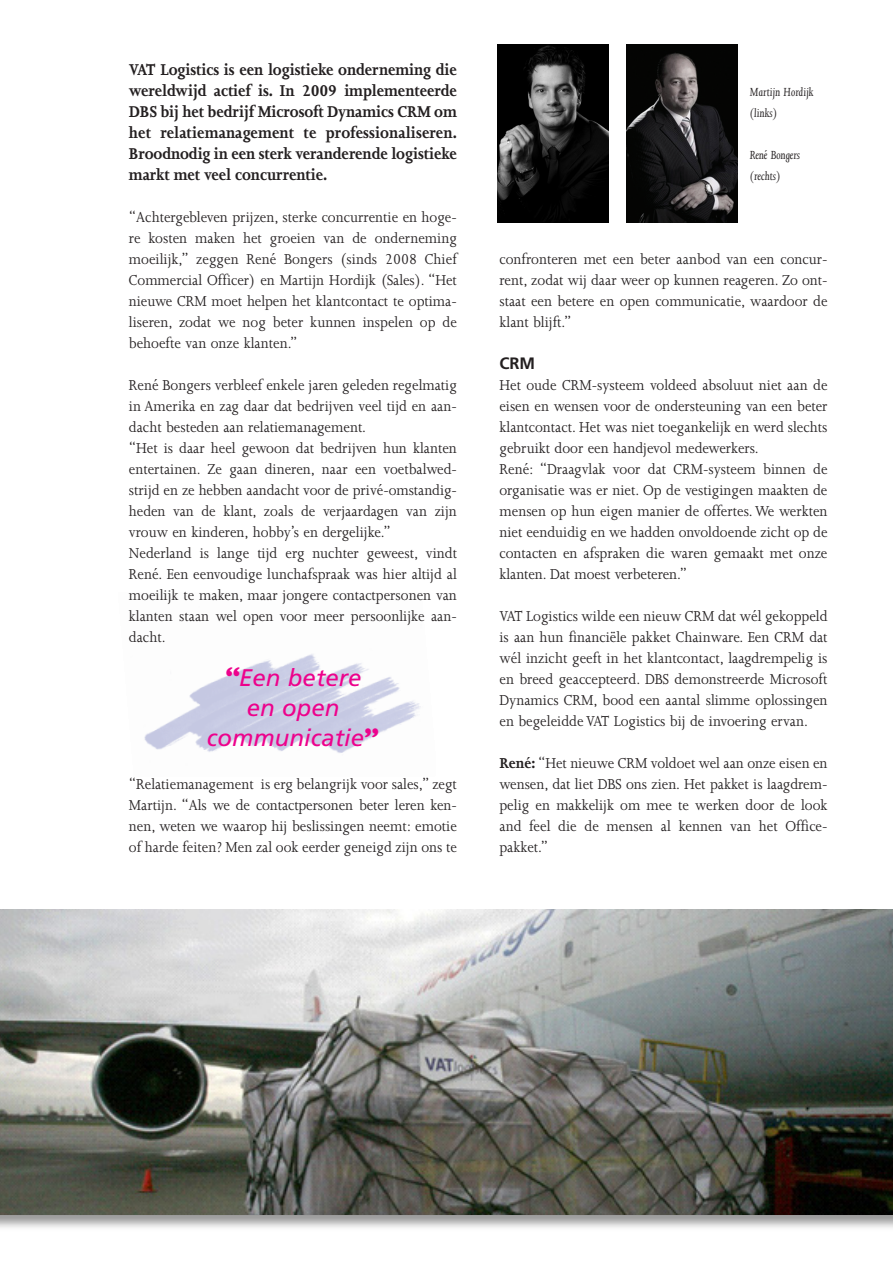
<style>
.page{position:relative;width:893px;height:1263px;background:#fff}
.page>*{position:absolute;margin:0;border:0;box-sizing:border-box;transform-origin:0 0}
.t1{font:italic 24px/30px "Frutiger";color:#ed028c;text-align:center}
.t2{font:700 18px/21px "Joanna";letter-spacing:-.01em;color:#231f20;text-align:justify;scale:.93 1}
.t3{font:16.5px/21px "Joanna";color:#231f20;text-align:justify;scale:.93 1}
.t4{font:700 16.5px "Frutiger";color:#231f20}
.t5{font:italic 13.5px/21px "Joanna";color:#231f20;scale:.93 1}
.s1{font-family:"Joanna";font-weight:800;font-style:normal;font-size:31.5px}
.s2{font-weight:700}
</style>
<div class="page">
<img style="left:144px;top:597px;width:277px;height:156px">
<img style="left:0;top:1214px;width:893px;height:14px">
<img style="left:0;top:909px;width:893px;height:305px">
<img style="left:497px;top:44px;width:111px;height:178px">
<img style="left:626px;top:44px;width:111px;height:178px">
<p class="t2" style="left:129px;top:61px;width:354px">VAT Logistics is een logistieke onderneming die wereldwijd actief is. In 2009 implementeerde DBS bij het bedrijf Microsoft Dynamics CRM om het relatiemanagement te professionaliseren.<br>Broodnodig in een sterk veranderende logistieke markt met veel concurrentie.</p>
<p class="t3" style="left:129px;top:208px;width:354px">“Achtergebleven prijzen, sterke concurrentie en hoge&shy;re kosten maken het groeien van de onderneming moeilijk,” zeggen René Bongers (sinds 2008 Chief Commercial Officer) en Martijn Hordijk (Sales). “Het nieuwe CRM moet helpen het klantcontact te optima&shy;liseren, zodat we nog beter kunnen inspelen op de behoefte van onze klanten.”</p>
<p class="t3" style="left:129px;top:376px;width:354px;text-align:left">René Bongers verbleef enkele jaren geleden regelmatig in Amerika en zag daar dat bedrijven veel tijd en aan&shy;dacht besteden aan relatiemanagement.<br>“Het is daar heel gewoon dat bedrijven hun klanten entertainen. Ze gaan dineren, naar een voetbalwed&shy;strijd en ze hebben aandacht voor de privé-omstandig&shy;heden van de klant, zoals de verjaardagen van zijn vrouw en kinderen, hobby’s en dergelijke.” Nederland is lange tijd erg nuchter geweest, vindt René. Een eenvoudige lunchafspraak was hier altijd al moeilijk te maken, maar jongere contactpersonen van klanten staan wel open voor meer persoonlijke aan&shy;dacht.</p>
<h1 class="t1" style="left:207px;top:664px;width:174px"><span class="s1">“</span>Een betere<br>en open communicatie<span class="s1">”</span></h1>
<p class="t3" style="left:129px;top:775px;width:354px">“Relatiemanagement is erg belangrijk voor sales,” zegt Martijn. “Als we de contactpersonen beter leren ken&shy;nen, weten we waarop hij beslissingen neemt: emotie of harde feiten? Men zal ook eerder geneigd zijn ons te</p>
<p class="t5" style="left:750px;top:83px;width:70px">Martijn Hordijk (links)</p>
<p class="t5" style="left:750px;top:146px;width:56px">René Bongers (rechts)</p>
<p class="t3" style="left:499px;top:250px;width:354px">confronteren met een beter aanbod van een concur&shy;rent, zodat wij daar weer op kunnen reageren. Zo ont&shy;staat een betere en open communicatie, waardoor de klant blijft.”</p>
<p class="t4" style="left:499px;top:357px;width:37px">CRM</p>
<p class="t3" style="left:499px;top:376px;width:354px;text-align:left">Het oude CRM-systeem voldeed absoluut niet aan de eisen en wensen voor de ondersteuning van een beter klantcontact. Het was niet toegankelijk en werd slechts gebruikt door een handjevol medewerkers.<br>René: “Draagvlak voor dat CRM-systeem binnen de organisatie was er niet. Op de vestigingen maakten de mensen op hun eigen manier de offertes. We werkten niet eenduidig en we hadden onvoldoende zicht op de contacten en afspraken die waren gemaakt met onze klanten. Dat moest verbeteren.”</p>
<p class="t3" style="left:499px;top:607px;width:354px">VAT Logistics wilde een nieuw CRM dat wél gekoppeld is aan hun financiële pakket Chainware. Een CRM dat wél inzicht geeft in het klantcontact, laagdrempelig is en breed geaccepteerd. DBS demonstreerde Microsoft Dynamics CRM, bood een aantal slimme oplossingen en begeleidde VAT Logistics bij de invoering ervan.</p>
<p class="t3" style="left:499px;top:754px;width:354px"><span class="s2">René:</span> “Het nieuwe CRM voldoet wel aan onze eisen en wensen, dat liet DBS ons zien. Het pakket is laagdrem&shy;pelig en makkelijk om mee te werken door de look and feel die de mensen al kennen van het Office&shy;pakket.”</p>
</div>
